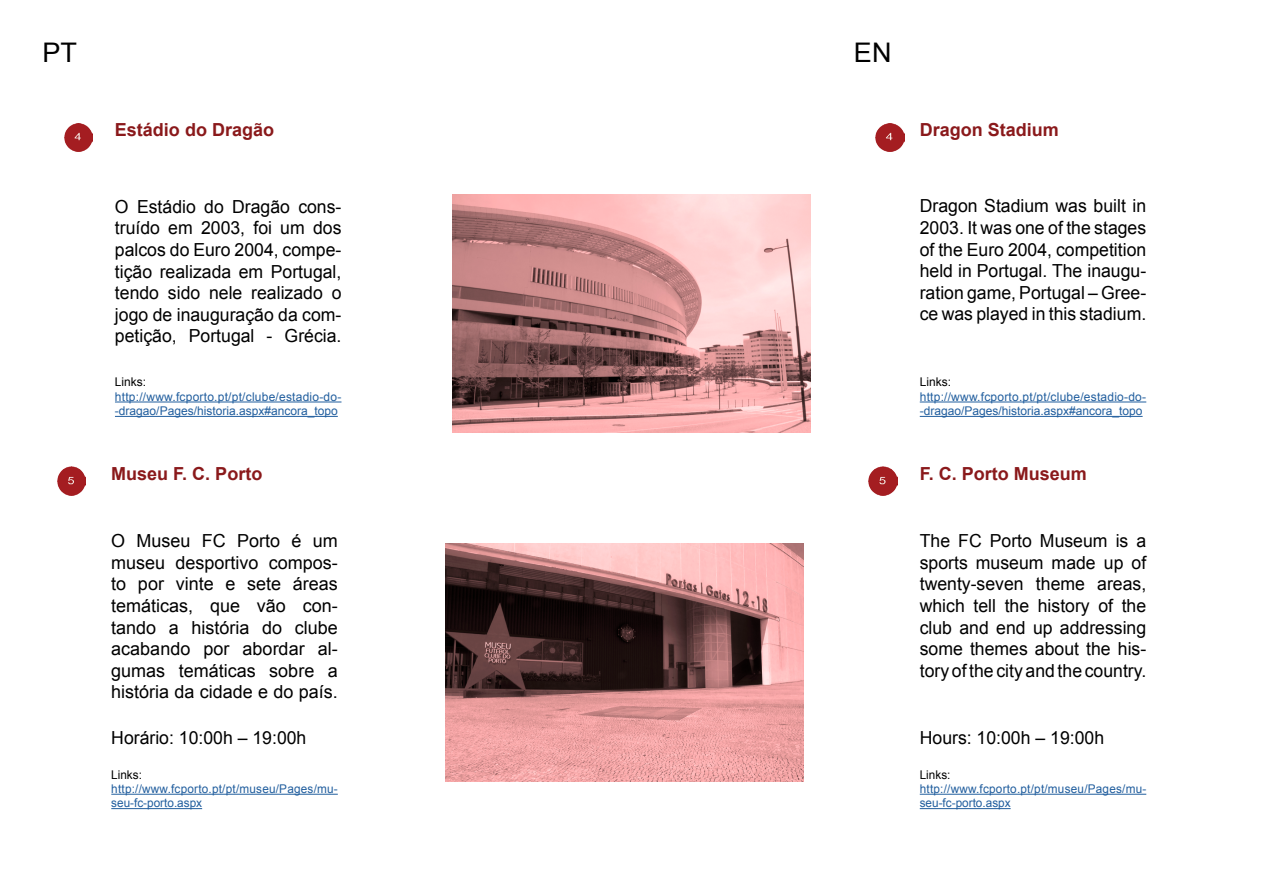
<style>
.page{position:relative;width:1263px;height:893px;background:#fff}
.page>*{position:absolute;margin:0;border:0;box-sizing:border-box;transform-origin:0 0}
.t1{font:27px "Arial";color:#000}
.t2{font:18px/21.6px "Arial";color:#000;text-align:justify}
.t3{font:700 18px "Arial";color:#8a191b}
.t4{font:12px/14.4px "Arial";color:#215e9e}
.t5{font:12px/14.4px "Arial";letter-spacing:.02em;color:#215e9e}
.t6{font:12px "Arial";color:#000}
</style>
<div class="page">
<hr style="left:115px;top:402px;width:226px;height:1px;background:#215e9e">
<hr style="left:115px;top:416px;width:223px;height:1px;background:#215e9e">
<img style="left:64px;top:123px;width:29px;height:28px">
<img style="left:876px;top:123px;width:28px;height:28px">
<img style="left:453px;top:194px;width:357px;height:238px">
<hr style="left:920px;top:402px;width:226px;height:1px;background:#215e9e">
<hr style="left:920px;top:416px;width:222px;height:1px;background:#215e9e">
<hr style="left:111px;top:794px;width:227px;height:1px;background:#215e9e">
<hr style="left:111px;top:808px;width:91px;height:1px;background:#215e9e">
<img style="left:57px;top:467px;width:29px;height:28px">
<img style="left:869px;top:467px;width:28px;height:28px">
<img style="left:446px;top:543px;width:357px;height:238px">
<hr style="left:920px;top:794px;width:226px;height:1px;background:#215e9e">
<hr style="left:920px;top:808px;width:91px;height:1px;background:#215e9e">
<h1 class="t1" style="left:42px;top:35px;width:36px">PT</h1>
<h1 class="t1" style="left:854px;top:35px;width:39px">EN</h1>
<p class="t3" style="left:115px;top:118px;width:161px">Estádio do Dragão</p>
<p class="t3" style="left:920px;top:118px;width:141px">Dragon Stadium</p>
<p class="t2" style="left:115px;top:196px;width:228px">O Estádio do Dragão cons&shy;truído em 2003, foi um dos palcos do Euro 2004, compe&shy;tição realizada em Portugal, tendo sido nele realizado o jogo de inauguração da com&shy;petição, Portugal - Grécia.</p>
<p class="t2" style="left:920px;top:195px;width:228px">Dragon Stadium was built in 2003. It was one of the stages of the Euro 2004, competition held in Portugal. The inaugu&shy;ration game, Portugal – Gree&shy;ce was played in this stadium.</p>
<p class="t6" style="left:115px;top:374px;width:33px">Links:</p>
<p class="t4" style="left:115px;top:389px;width:228px">http://www.fcporto.pt/pt/clube/estadio-do--dragao/Pages/historia.aspx#ancora_topo</p>
<p class="t6" style="left:920px;top:374px;width:33px">Links:</p>
<p class="t4" style="left:920px;top:389px;width:228px">http://www.fcporto.pt/pt/clube/estadio-do--dragao/Pages/historia.aspx#ancora_topo</p>
<p class="t3" style="left:111px;top:462px;width:153px">Museu F. C. Porto</p>
<p class="t3" style="left:920px;top:462px;width:169px">F. C. Porto Museum</p>
<p class="t2" style="left:111px;top:530px;width:228px">O Museu FC Porto é um museu desportivo compos&shy;to por vinte e sete áreas temáticas, que vão con&shy;tando a história do clube acabando por abordar al&shy;gumas temáticas sobre a história da cidade e do país.</p>
<p class="t2" style="left:111px;top:727px;width:197px">Horário: 10:00h – 19:00h</p>
<p class="t2" style="left:920px;top:727px;width:186px">Hours: 10:00h – 19:00h</p>
<p class="t6" style="left:111px;top:766px;width:32px">Links:</p>
<p class="t5" style="left:111px;top:782px;width:228px">http://www.fcporto.pt/pt/museu/Pages/mu&shy;seu-fc-porto.aspx</p>
<p class="t2" style="left:920px;top:530px;width:228px">The FC Porto Museum is a sports museum made up of twenty-seven theme areas, which tell the history of the club and end up addressing some themes about the his&shy;tory of the city and the country.</p>
<p class="t6" style="left:920px;top:766px;width:32px">Links:</p>
<p class="t5" style="left:920px;top:782px;width:228px">http://www.fcporto.pt/pt/museu/Pages/mu&shy;seu-fc-porto.aspx</p>
</div>
